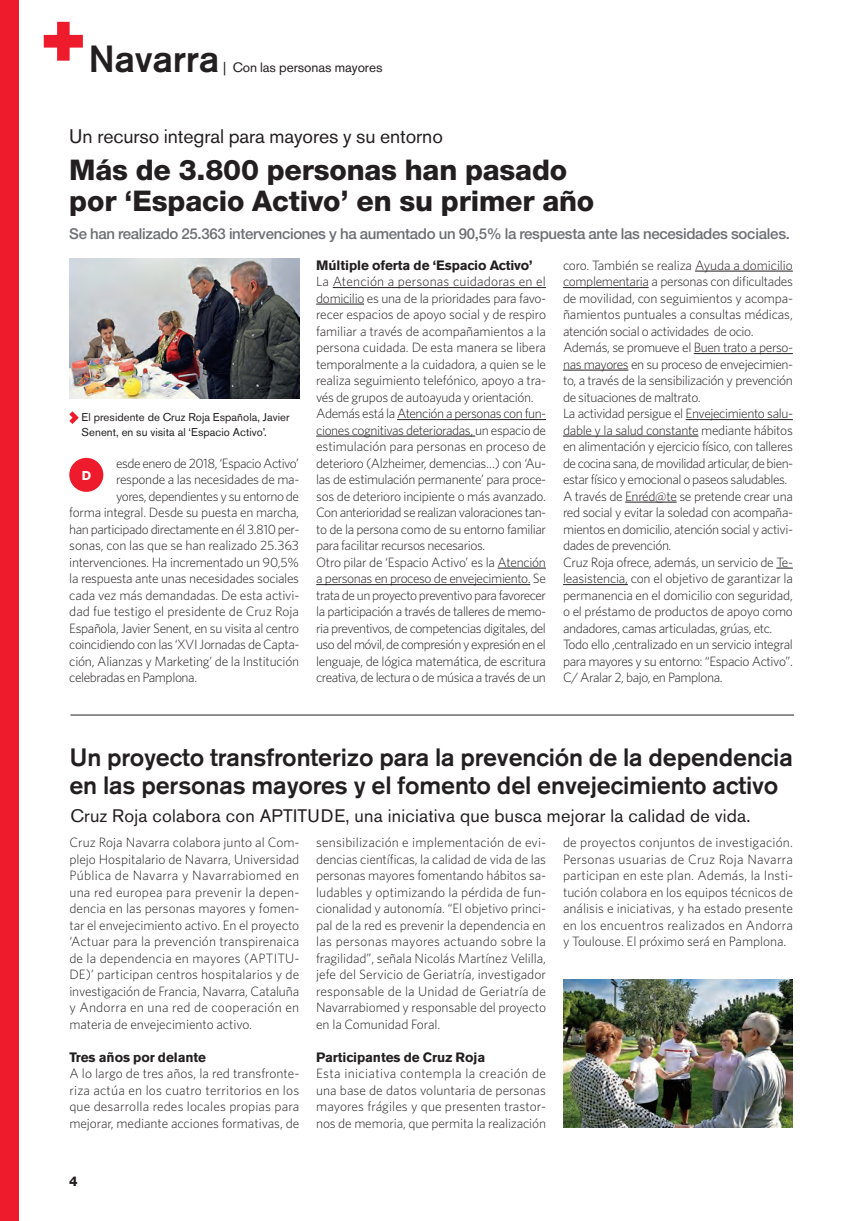
<style>
.page{position:relative;width:851px;height:1221px;background:#fff}
.page>*{position:absolute;margin:0;border:0;box-sizing:border-box;transform-origin:0 0}
.t1{font:500 37.5px "Akzidenz Grotesk BE";letter-spacing:-.005em;color:#231f20}
.t2{font:800 28.5px/30.9px "Helvetica Neue";letter-spacing:-.005em;color:#231f20}
.t3{font:500 24.9px/28px "Akzidenz Grotesk BE";letter-spacing:-.005em;color:#231f20}
.t4{font:19.5px "Akzidenz Grotesk BE";letter-spacing:-.005em;color:#231f20}
.t5{font:18px "Akzidenz Grotesk BE";letter-spacing:.015em;color:#231f20}
.t6{font:500 15px "Helvetica Neue";letter-spacing:-.02em;color:#6d6f74}
.t7{font:300 13.5px/16.5px "Whitney";letter-spacing:-.025em;color:#231f20;text-align:justify}
.t8{font:700 13.5px "Akzidenz Grotesk BE";letter-spacing:-.005em;color:#231f20}
.t9{font:300 13.5px "Whitney";color:#231f20}
.t10{font:13.5px "Akzidenz Grotesk BE";letter-spacing:-.005em;color:#231f20}
.t11{font:800 13.5px "Helvetica Neue";color:#231f20}
.t12{font:700 12.75px "Akzidenz Grotesk BE";color:#fff}
.t13{font:11.25px/15px "Akzidenz Grotesk BE";letter-spacing:.005em;color:#231f20}
</style>
<div class="page">
<div style="left:0;top:0;width:19px;height:1221px;background:#ee1b2c"></div>
<hr style="left:332px;top:287px;width:213px;height:1px;background:#231f20">
<hr style="left:316px;top:304px;width:48px;height:1px;background:#231f20">
<hr style="left:397px;top:419px;width:148px;height:1px;background:#231f20">
<hr style="left:316px;top:436px;width:159px;height:1px;background:#231f20">
<hr style="left:497px;top:568px;width:48px;height:1px;background:#231f20">
<hr style="left:316px;top:584px;width:214px;height:1px;background:#231f20">
<svg style="left:69px;top:411px;width:10px;height:13px"></svg>
<svg style="left:44px;top:22px;width:39px;height:39px"></svg>
<img style="left:69px;top:258px;width:230px;height:140px">
<div style="left:69px;top:458px;width:34px;height:34px;background:#ee1b2c;border-radius:50%"></div>
<hr style="left:70px;top:715px;width:723px;height:1px;background:#231f20">
<hr style="left:694px;top:271px;width:98px;height:1px;background:#231f20">
<hr style="left:562px;top:287px;width:86px;height:1px;background:#231f20">
<hr style="left:693px;top:353px;width:99px;height:1px;background:#231f20">
<hr style="left:562px;top:370px;width:66px;height:1px;background:#231f20">
<hr style="left:685px;top:419px;width:107px;height:1px;background:#231f20">
<hr style="left:562px;top:436px;width:136px;height:1px;background:#231f20">
<hr style="left:625px;top:502px;width:51px;height:1px;background:#231f20">
<svg style="left:776px;top:568px;width:16px;height:1px"></svg>
<hr style="left:562px;top:584px;width:65px;height:1px;background:#231f20">
<img style="left:563px;top:979px;width:229px;height:149px">
<h1 class="t1" style="left:88px;top:45px;width:132px">Navarra</h1>
<p class="t10" style="left:223px;top:62px;width:161px">| Con las personas mayores</p>
<h3 class="t4" style="left:69px;top:129px;width:375px">Un recurso integral para mayores y su entorno</h3>
<h2 class="t2" style="left:69px;top:157px;width:526px">Más de 3.800 personas han pasado por ‘Espacio Activo’ en su primer año</h2>
<p class="t6" style="left:69px;top:228px;width:722px">Se han realizado 25.363 intervenciones y ha aumentado un 90,5% la respuesta ante las necesidades sociales.</p>
<p class="t13" style="left:82px;top:411px;width:209px">El presidente de Cruz Roja Española, Javier<br>Senent, en su visita al ‘Espacio Activo’.</p>
<p class="t7" style="left:116px;top:456px;width:184px">esde enero de 2018, ‘Espacio Activo’</p>
<p class="t7" style="left:116px;top:472px;width:185px">responde a las necesidades de ma-</p>
<p class="t7" style="left:116px;top:489px;width:184px">yores, dependientes y su entorno de</p>
<p class="t7" style="left:69px;top:505px;width:231px">forma integral. Desde su puesta en marcha,</p>
<p class="t7" style="left:69px;top:522px;width:231px">han participado directamente en él 3.810 per-</p>
<p class="t7" style="left:69px;top:538px;width:231px">sonas, con las que se han realizado 25.363</p>
<p class="t7" style="left:69px;top:555px;width:231px">intervenciones. Ha incrementado un 90,5%</p>
<p class="t7" style="left:69px;top:571px;width:231px">la respuesta ante unas necesidades sociales</p>
<p class="t7" style="left:69px;top:588px;width:231px">cada vez más demandadas. De esta activi-</p>
<p class="t9" style="left:69px;top:606px;width:231px">dad fue testigo el presidente de Cruz Roja</p>
<p class="t7" style="left:69px;top:621px;width:231px">Española, Javier Senent, en su visita al centro</p>
<p class="t7" style="left:69px;top:637px;width:231px">coincidiendo con las ‘XVI Jornadas de Capta-</p>
<p class="t7" style="left:69px;top:654px;width:231px">ción, Alianzas y Marketing’ de la Institución</p>
<p class="t7" style="left:69px;top:670px;width:129px">celebradas en Pamplona.</p>
<p class="t12" style="left:82px;top:470px;width:11px">D</p>
<p class="t8" style="left:316px;top:260px;width:218px">Múltiple oferta de ‘Espacio Activo’</p>
<p class="t7" style="left:316px;top:274px;width:231px;text-align:left">La Atención a personas cuidadoras en el domicilio es una de la prioridades para favo&shy;recer espacios de apoyo social y de respiro familiar a través de acompañamientos a la persona cuidada. De esta manera se libera temporalmente a la cuidadora, a quien se le realiza seguimiento telefónico, apoyo a tra&shy;vés de grupos de autoayuda y orientación.<br>Además está la Atención a personas con fun&shy;ciones cognitivas deterioradas, un espacio de estimulación para personas en proceso de deterioro (Alzheimer, demencias…) con ‘Au&shy;las de estimulación permanente’ para proce&shy;sos de deterioro incipiente o más avanzado.<br>Con anterioridad se realizan valoraciones tan&shy;to de la persona como de su entorno familiar para facilitar recursos necesarios.<br>Otro pilar de ‘Espacio Activo’ es la Atención a personas en proceso de envejecimiento. Se trata de un proyecto preventivo para favorecer la participación a través de talleres de memo&shy;ria preventivos, de competencias digitales, del uso del móvil, de compresión y expresión en el lenguaje, de lógica matemática, de escritura creativa, de lectura o de música a través de un</p>
<p class="t7" style="left:562px;top:258px;width:231px;text-align:left">coro. También se realiza Ayuda a domicilio complementaria a personas con dificultades de movilidad, con seguimientos y acompa&shy;ñamientos puntuales a consultas médicas, atención social o actividades de ocio.<br>Además, se promueve el Buen trato a perso&shy;nas mayores en su proceso de envejecimien&shy;to, a través de la sensibilización y prevención de situaciones de maltrato.<br>La actividad persigue el Envejecimiento salu&shy;dable y la salud constante mediante hábitos en alimentación y ejercicio físico, con talleres de cocina sana, de movilidad articular, de bien&shy;estar físico y emocional o paseos saludables.<br>A través de Enréd@te se pretende crear una red social y evitar la soledad con acompaña&shy;mientos en domicilio, atención social y activi&shy;dades de prevención.<br>Cruz Roja ofrece, además, un servicio de Te&shy;leasistencia, con el objetivo de garantizar la permanencia en el domicilio con seguridad, o el préstamo de productos de apoyo como andadores, camas articuladas, grúas, etc.<br>Todo ello ,centralizado en un servicio integral para mayores y su entorno: “Espacio Activo”.<br>C/ Aralar 2, bajo, en Pamplona.</p>
<h3 class="t3" style="left:69px;top:745px;width:724px">Un proyecto transfronterizo para la prevención de la dependencia en las personas mayores y el fomento del envejecimiento activo</h3>
<h3 class="t5" style="left:70px;top:809px;width:681px">Cruz Roja colabora con APTITUDE, una iniciativa que busca mejorar la calidad de vida.</h3>
<p class="t7" style="left:69px;top:835px;width:231px">Cruz Roja Navarra colabora junto al Com&shy;plejo Hospitalario de Navarra, Universidad Pública de Navarra y Navarrabiomed en una red europea para prevenir la depen&shy;dencia en las personas mayores y fomen&shy;tar el envejecimiento activo. En el proyecto ‘Actuar para la prevención transpirenaica de la dependencia en mayores (APTITU-DE)’ participan centros hospitalarios y de investigación de Francia, Navarra, Cataluña y Andorra en una red de cooperación en materia de envejecimiento activo.</p>
<p class="t8" style="left:69px;top:1052px;width:138px">Tres años por delante</p>
<p class="t7" style="left:69px;top:1066px;width:231px">A lo largo de tres años, la red transfronte&shy;riza actúa en los cuatro territorios en los que desarrolla redes locales propias para mejorar, mediante acciones formativas, de</p>
<p class="t7" style="left:316px;top:835px;width:231px">sensibilización e implementación de evi&shy;dencias científicas, la calidad de vida de las personas mayores fomentando hábitos sa&shy;ludables y optimizando la pérdida de fun&shy;cionalidad y autonomía. “El objetivo princi&shy;pal de la red es prevenir la dependencia en las personas mayores actuando sobre la fragilidad”, señala Nicolás Martínez Velilla, jefe del Servicio de Geriatría, investigador responsable de la Unidad de Geriatría de Navarrabiomed y responsable del proyecto en la Comunidad Foral.</p>
<p class="t8" style="left:316px;top:1052px;width:170px">Participantes de Cruz Roja</p>
<p class="t7" style="left:316px;top:1066px;width:231px">Esta iniciativa contempla la creación de una base de datos voluntaria de personas mayores frágiles y que presenten trastor&shy;nos de memoria, que permita la realización</p>
<p class="t7" style="left:562px;top:835px;width:231px">de proyectos conjuntos de investigación.<br>Personas usuarias de Cruz Roja Navarra participan en este plan. Además, la Insti&shy;tución colabora en los equipos técnicos de análisis e iniciativas, y ha estado presente en los encuentros realizados en Andorra y Toulouse. El próximo será en Pamplona.</p>
<p class="t11" style="left:69px;top:1176px;width:10px">4</p>
</div>
